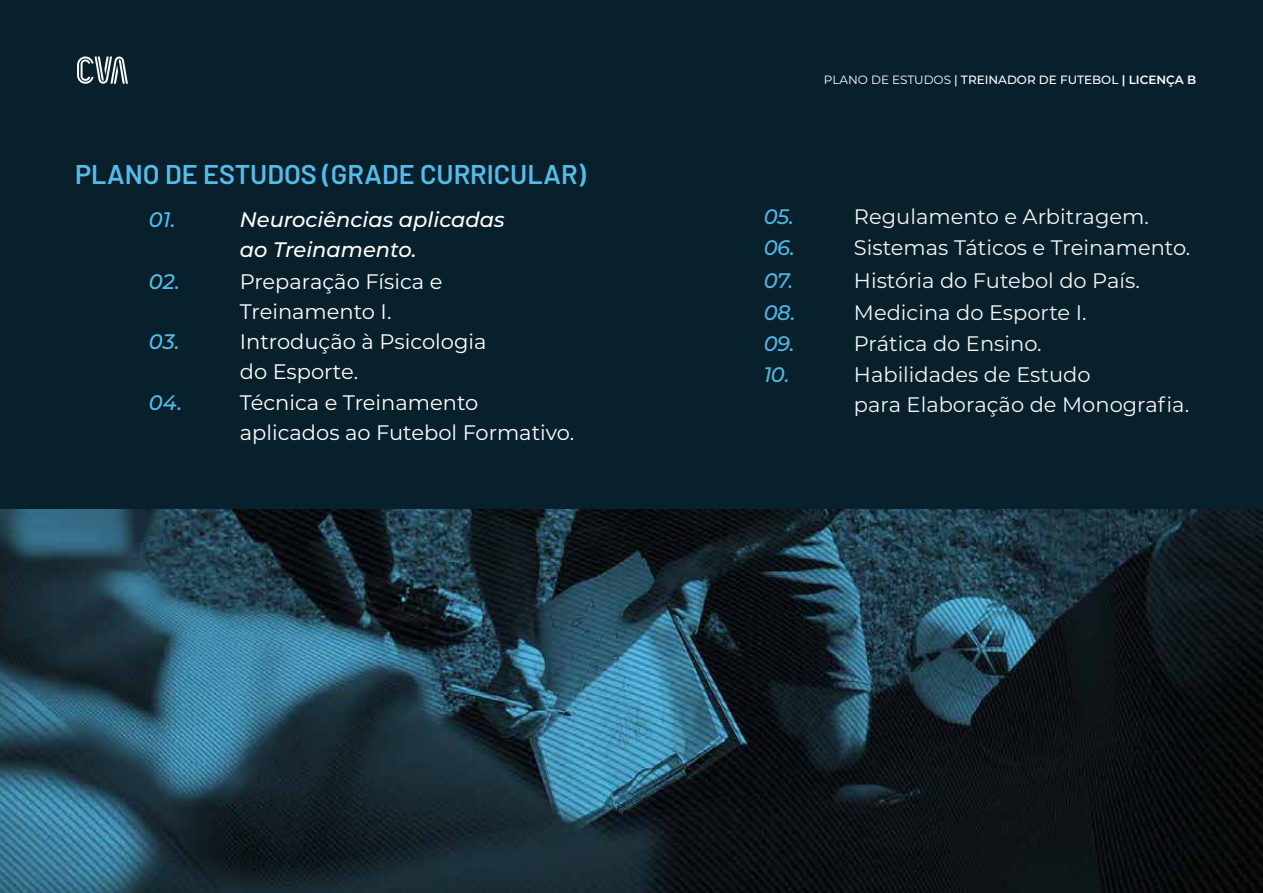
<style>
.page{position:relative;width:1263px;height:893px;background:#07202c}
.page>*{position:absolute;margin:0;border:0;box-sizing:border-box;transform-origin:0 0}
.t1{font:600 27px "Barlow";color:#55bce9}
.t2{font:21px/30px "Montserrat";color:#fff}
.t3{font:italic 500 21px "Montserrat";color:#fff}
.t4{font:italic 500 21px/31.3px "Montserrat";color:#55bce9}
.t5{font:500 12px "Montserrat";color:#fff}
.s1{font-weight:400}
.s2{font-weight:600}
</style>
<div class="page">
<img style="left:0;top:509px;width:1263px;height:384px">
<svg style="left:77px;top:56px;width:51px;height:28px"></svg>
<p class="t1" style="left:75px;top:154px;width:513px">PLANO DE ESTUDOS (GRADE CURRICULAR)</p>
<p class="t5" style="left:824px;top:71px;width:374px"><span class="s1">PLANO DE ESTUDOS</span> | TREINADOR DE FUTEBOL <span class="s2">| LICENÇA B</span></p>
<p class="t4" style="left:149px;top:203px;width:28px">01.</p>
<p class="t4" style="left:149px;top:265px;width:32px">02.</p>
<p class="t4" style="left:149px;top:325px;width:32px">03.</p>
<p class="t4" style="left:149px;top:386px;width:35px">04.</p>
<p class="t3" style="left:240px;top:205px;width:266px">Neurociências aplicadas</p>
<p class="t2" style="left:854px;top:201px;width:296px">Regulamento e Arbitragem.</p>
<p class="t3" style="left:240px;top:235px;width:178px">ao Treinamento.</p>
<p class="t4" style="left:763px;top:200px;width:33px;line-height:30.9px">05.<br>06.</p>
<p class="t4" style="left:763px;top:264px;width:34px;text-align:justify">07.<br>08.<br>09.<br>10.</p>
<p class="t2" style="left:854px;top:232px;width:338px">Sistemas Táticos e Treinamento.</p>
<p class="t2" style="left:854px;top:265px;width:287px">História do Futebol do País.</p>
<p class="t2" style="left:240px;top:265px;width:204px">Preparação Física e<br>Treinamento I.</p>
<p class="t2" style="left:854px;top:296px;width:234px">Medicina do Esporte I.</p>
<p class="t2" style="left:240px;top:326px;width:248px">Introdução à Psicologia do Esporte.</p>
<p class="t2" style="left:854px;top:328px;width:189px">Prática do Ensino.</p>
<p class="t2" style="left:854px;top:359px;width:337px">Habilidades de Estudo<br>para Elaboração de Monografia.</p>
<p class="t2" style="left:240px;top:386px;width:336px">Técnica e Treinamento aplicados ao Futebol Formativo.</p>
</div>
